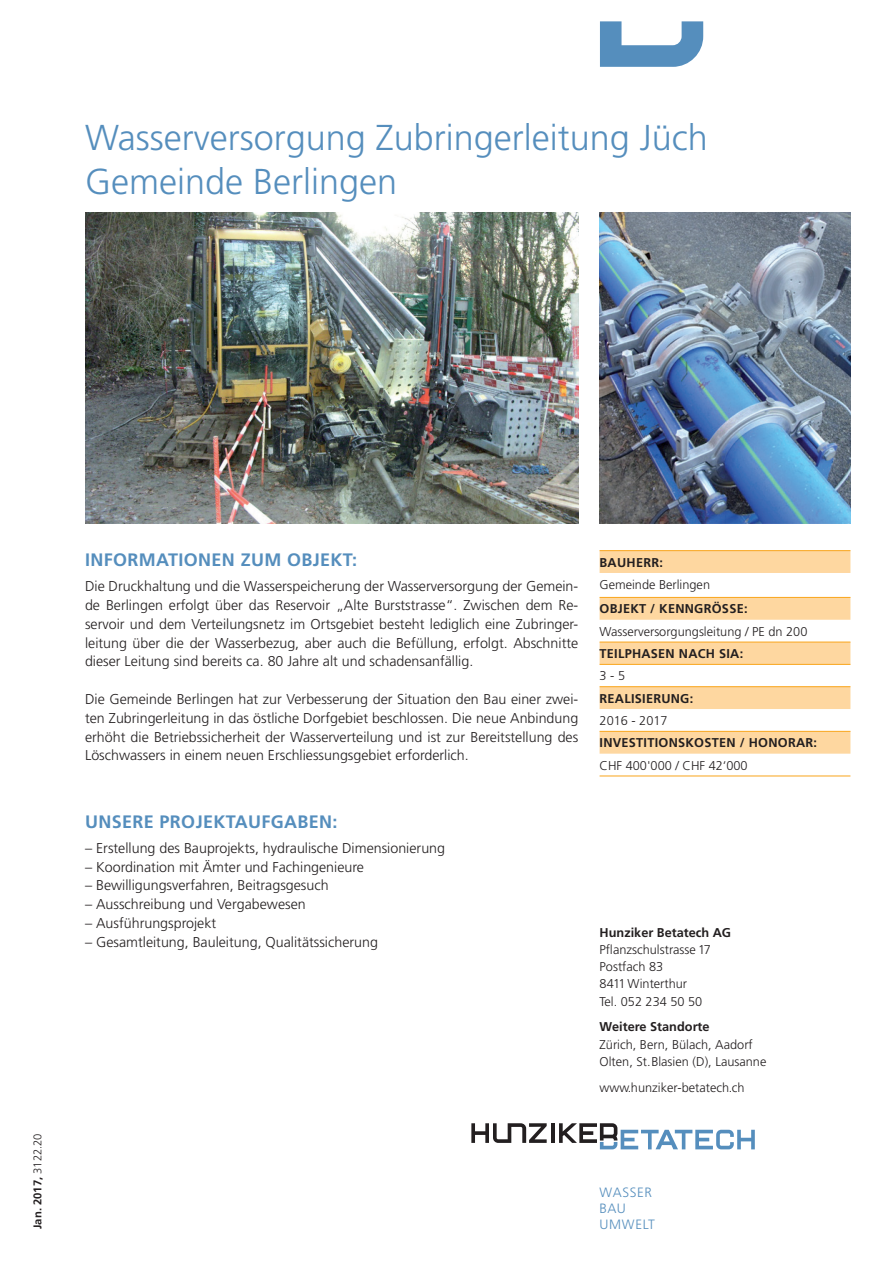
<style>
.page{position:relative;width:893px;height:1263px;background:#fff}
.page>*{position:absolute;margin:0;border:0;box-sizing:border-box;transform-origin:0 0}
.t1{font:300 36px/43.2px "Frutiger LT Std";color:#558ebd}
.t2{font:700 18px "Frutiger LT Std";letter-spacing:.02em;color:#558ebd}
.t3{font:300 14.25px/18.8px "Frutiger LT Std";color:#231f20;text-align:justify}
.t4{font:300 13.5px/16.2px "Frutiger LT Std";letter-spacing:.05em;color:#558ebd}
.t5{font:300 12.75px/17.2px "Frutiger LT Std";color:#231f20}
.t6{font:700 12.75px "Frutiger LT Std";letter-spacing:.02em;color:#231f20}
.t7{font:700 12.75px "Frutiger LT Std";color:#231f20}
.t8{font:700 11.25px "Frutiger LT Std";color:#231f20}
.s1{font-weight:300}
</style>
<div class="page">
<hr style="left:551px;top:1123px;width:3px;height:20px;background:#231f20">
<svg style="left:471px;top:1123px;width:76px;height:20px"></svg>
<svg style="left:559px;top:1123px;width:196px;height:26px"></svg>
<svg style="left:600px;top:21px;width:103px;height:46px"></svg>
<img style="left:600px;top:213px;width:250px;height:310px">
<img style="left:85px;top:213px;width:493px;height:310px">
<svg style="left:600px;top:551px;width:250px;height:203px;fill:#fed7a0"></svg>
<hr style="left:600px;top:550px;width:250px;height:1px;background:#f9a51b">
<hr style="left:600px;top:597px;width:250px;height:1px;background:#f9a51b">
<hr style="left:600px;top:776px;width:250px;height:1px;background:#f9a51b">
<hr style="left:600px;top:642px;width:250px;height:1px;background:#f9a51b">
<hr style="left:600px;top:664px;width:250px;height:1px;background:#f9a51b">
<hr style="left:600px;top:686px;width:250px;height:1px;background:#f9a51b">
<hr style="left:600px;top:731px;width:250px;height:1px;background:#f9a51b">
<h1 class="t1" style="left:85px;top:117px;width:624px">Wasserversorgung Zubringerleitung Jüch<br>Gemeinde Berlingen</h1>
<p class="t8" style="left:31px;top:1229px;width:97px;rotate:-90deg">Jan. 2017, <span class="s1">3122.20</span></p>
<p class="t2" style="left:85px;top:549px;width:273px">INFORMATIONEN ZUM OBJEKT:</p>
<p class="t3" style="left:85px;top:577px;width:495px">Die Druckhaltung und die Wasserspeicherung der Wasserversorgung der Gemein&shy;de Berlingen erfolgt über das Reservoir „Alte Burststrasse“. Zwischen dem Re&shy;servoir und dem Verteilungsnetz im Ortsgebiet besteht lediglich eine Zubringer&shy;leitung über die der Wasserbezug, aber auch die Befüllung, erfolgt. Abschnitte dieser Leitung sind bereits ca. 80 Jahre alt und schadensanfällig.</p>
<p class="t3" style="left:85px;top:690px;width:495px">Die Gemeinde Berlingen hat zur Verbesserung der Situation den Bau einer zwei&shy;ten Zubringerleitung in das östliche Dorfgebiet beschlossen. Die neue Anbindung erhöht die Betriebssicherheit der Wasserverteilung und ist zur Bereitstellung des Löschwassers in einem neuen Erschliessungsgebiet erforderlich.</p>
<p class="t2" style="left:85px;top:811px;width:254px">UNSERE PROJEKTAUFGABEN:</p>
<p class="t3" style="left:85px;top:839px;width:362px">– Erstellung des Bauprojekts, hydraulische Dimensionierung</p>
<p class="t3" style="left:85px;top:857px;width:280px">– Koordination mit Ämter und Fachingenieure</p>
<p class="t3" style="left:85px;top:876px;width:245px">– Bewilligungsverfahren, Beitragsgesuch</p>
<p class="t3" style="left:85px;top:895px;width:222px">– Ausschreibung und Vergabewesen</p>
<p class="t3" style="left:85px;top:914px;width:133px">– Ausführungsprojekt</p>
<p class="t3" style="left:85px;top:932px;width:294px">– Gesamtleitung, Bauleitung, Qualitätssicherung</p>
<p class="t6" style="left:600px;top:555px;width:65px">BAUHERR:</p>
<p class="t5" style="left:600px;top:576px;width:112px">Gemeinde Berlingen</p>
<p class="t6" style="left:600px;top:601px;width:149px">OBJEKT / KENNGRÖSSE:</p>
<p class="t5" style="left:600px;top:623px;width:209px">Wasserversorgungsleitung / PE dn 200</p>
<p class="t6" style="left:600px;top:646px;width:145px">TEILPHASEN NACH SIA:</p>
<p class="t5" style="left:600px;top:667px;width:27px">3 - 5</p>
<p class="t6" style="left:600px;top:691px;width:95px">REALISIERUNG:</p>
<p class="t5" style="left:600px;top:712px;width:70px">2016 - 2017</p>
<p class="t6" style="left:600px;top:735px;width:219px">INVESTITIONSKOSTEN / HONORAR:</p>
<p class="t5" style="left:600px;top:757px;width:150px">CHF 400'000 / CHF 42‘000</p>
<p class="t7" style="left:600px;top:925px;width:133px">Hunziker Betatech AG</p>
<p class="t5" style="left:600px;top:941px;width:113px">Pflanzschulstrasse 17<br>Postfach 83<br>8411 Winterthur<br>Tel. 052 234 50 50</p>
<p class="t7" style="left:600px;top:1019px;width:112px">Weitere Standorte</p>
<p class="t5" style="left:600px;top:1036px;width:168px">Zürich, Bern, Bülach, Aadorf<br>Olten, St.Blasien (D), Lausanne</p>
<p class="t5" style="left:600px;top:1079px;width:146px">www.hunziker-betatech.ch</p>
<p class="t4" style="left:600px;top:1184px;width:57px">WASSER<br>BAU<br>UMWELT</p>
</div>
